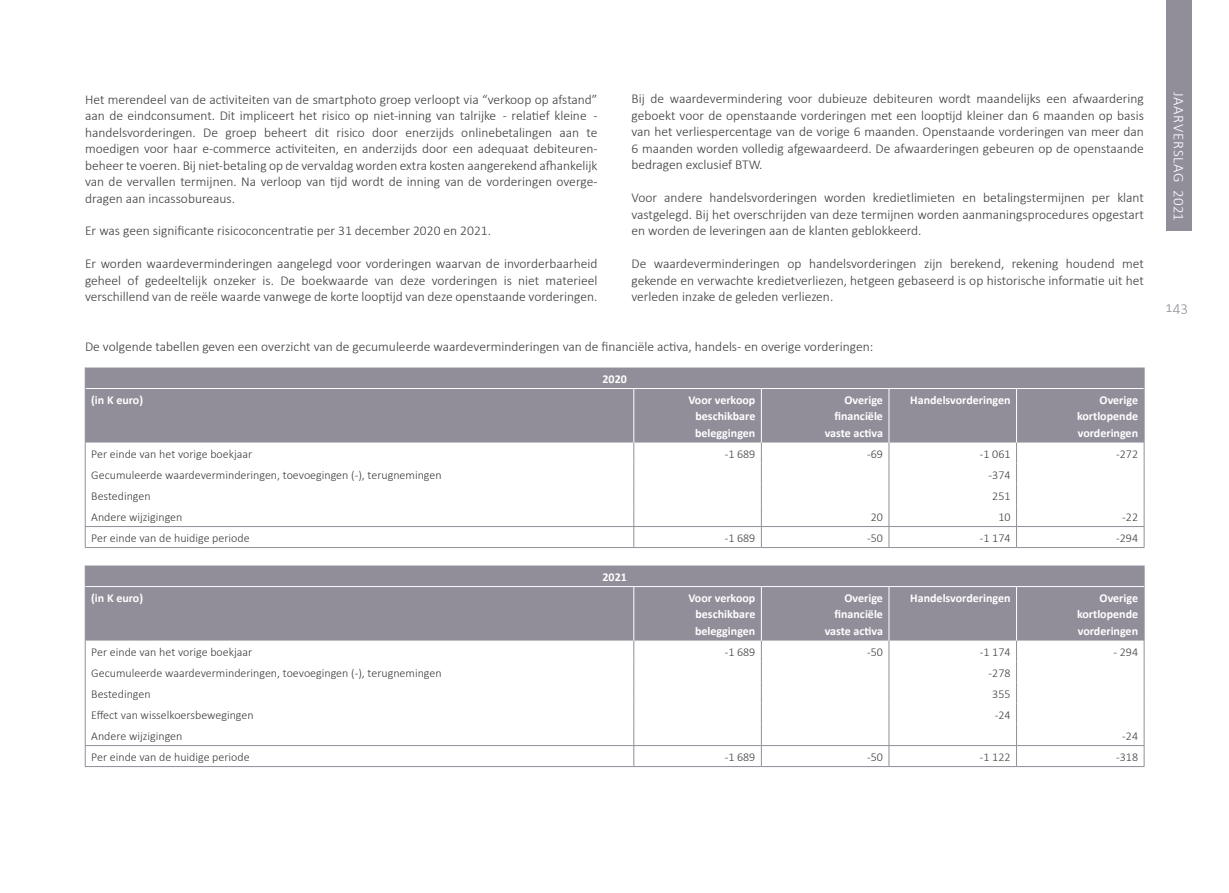
<style>
.page{position:relative;width:1229px;height:893px;background:#fff}
.page>*{position:absolute;margin:0;border:0;box-sizing:border-box;transform-origin:0 0}
.t1{font:300 15px "Calibri";letter-spacing:.045em;color:#fff}
.t2{font:300 15px "Calibri";color:#918e99}
.t3{font:300 13.5px/16.5px "Calibri";color:#3c3c3b;text-align:justify}
.t4{font:300 12px "Calibri";color:#3c3c3b}
.t5{font:700 12px/16.5px "Calibri";color:#fff;text-align:center}
</style>
<div class="page">
<div style="left:1166px;top:0;width:25px;height:231px;background:#918e99"></div>
<div style="left:86px;top:368px;width:1058px;height:74px;background:#918e99"></div>
<hr style="left:85px;top:526px;width:549px;height:1px;background:#918e99">
<svg style="left:85px;top:443px;width:1px;height:104px"></svg>
<hr style="left:634px;top:526px;width:127px;height:1px;background:#918e99">
<svg style="left:633px;top:443px;width:1px;height:104px"></svg>
<hr style="left:761px;top:526px;width:128px;height:1px;background:#918e99">
<svg style="left:761px;top:443px;width:1px;height:104px"></svg>
<hr style="left:889px;top:526px;width:127px;height:1px;background:#918e99">
<svg style="left:889px;top:443px;width:1px;height:104px"></svg>
<hr style="left:1016px;top:526px;width:128px;height:1px;background:#918e99">
<svg style="left:1016px;top:443px;width:1px;height:104px"></svg>
<svg style="left:1144px;top:443px;width:1px;height:104px"></svg>
<hr style="left:85px;top:547px;width:549px;height:1px;background:#918e99">
<hr style="left:634px;top:547px;width:127px;height:1px;background:#918e99">
<hr style="left:761px;top:547px;width:128px;height:1px;background:#918e99">
<hr style="left:889px;top:547px;width:127px;height:1px;background:#918e99">
<hr style="left:1016px;top:547px;width:128px;height:1px;background:#918e99">
<hr style="left:85px;top:388px;width:549px;height:1px;background:#fff">
<hr style="left:634px;top:388px;width:127px;height:1px;background:#fff">
<hr style="left:633px;top:389px;width:1px;height:54px;background:#fff">
<hr style="left:761px;top:388px;width:128px;height:1px;background:#fff">
<hr style="left:761px;top:389px;width:1px;height:54px;background:#fff">
<hr style="left:889px;top:388px;width:127px;height:1px;background:#fff">
<hr style="left:889px;top:389px;width:1px;height:54px;background:#fff">
<hr style="left:1016px;top:388px;width:128px;height:1px;background:#fff">
<hr style="left:1016px;top:389px;width:1px;height:54px;background:#fff">
<svg style="left:85px;top:368px;width:1px;height:21px"></svg>
<svg style="left:1144px;top:368px;width:1px;height:21px"></svg>
<hr style="left:85px;top:389px;width:1px;height:54px;background:#918e99">
<hr style="left:1144px;top:389px;width:1px;height:54px;background:#918e99">
<div style="left:86px;top:566px;width:1058px;height:74px;background:#918e99"></div>
<hr style="left:85px;top:745px;width:549px;height:1px;background:#918e99">
<svg style="left:85px;top:641px;width:1px;height:125px"></svg>
<hr style="left:634px;top:745px;width:127px;height:1px;background:#918e99">
<svg style="left:633px;top:641px;width:1px;height:125px"></svg>
<hr style="left:761px;top:745px;width:128px;height:1px;background:#918e99">
<svg style="left:761px;top:641px;width:1px;height:125px"></svg>
<hr style="left:889px;top:745px;width:127px;height:1px;background:#918e99">
<svg style="left:889px;top:641px;width:1px;height:125px"></svg>
<hr style="left:1016px;top:745px;width:128px;height:1px;background:#918e99">
<svg style="left:1016px;top:641px;width:1px;height:125px"></svg>
<svg style="left:1144px;top:641px;width:1px;height:125px"></svg>
<hr style="left:85px;top:766px;width:549px;height:1px;background:#918e99">
<hr style="left:634px;top:766px;width:127px;height:1px;background:#918e99">
<hr style="left:761px;top:766px;width:128px;height:1px;background:#918e99">
<hr style="left:889px;top:766px;width:127px;height:1px;background:#918e99">
<hr style="left:1016px;top:766px;width:128px;height:1px;background:#918e99">
<svg style="left:85px;top:566px;width:1px;height:20px"></svg>
<svg style="left:1144px;top:566px;width:1px;height:21px"></svg>
<hr style="left:85px;top:587px;width:1px;height:54px;background:#918e99">
<hr style="left:1144px;top:587px;width:1px;height:54px;background:#918e99">
<hr style="left:85px;top:586px;width:549px;height:1px;background:#fff">
<hr style="left:634px;top:586px;width:127px;height:1px;background:#fff">
<hr style="left:633px;top:587px;width:1px;height:54px;background:#fff">
<hr style="left:761px;top:586px;width:128px;height:1px;background:#fff">
<hr style="left:761px;top:587px;width:1px;height:54px;background:#fff">
<hr style="left:889px;top:586px;width:127px;height:1px;background:#fff">
<hr style="left:889px;top:587px;width:1px;height:54px;background:#fff">
<hr style="left:1016px;top:586px;width:128px;height:1px;background:#fff">
<hr style="left:1016px;top:587px;width:1px;height:54px;background:#fff">
<p class="t3" style="left:85px;top:91px;width:514px">Het merendeel van de activiteiten van de smartphoto groep verloopt via “verkoop op afstand” aan de eindconsument. Dit impliceert het risico op niet-inning van talrijke - relatief kleine - handelsvorderingen. De groep beheert dit risico door enerzijds onlinebetalingen aan te moedigen voor haar e-commerce activiteiten, en anderzijds door een adequaat debiteuren&shy;beheer te voeren. Bij niet-betaling op de vervaldag worden extra kosten aangerekend afhankelijk van de vervallen termijnen. Na verloop van tijd wordt de inning van de vorderingen overge&shy;dragen aan incassobureaus.</p>
<p class="t3" style="left:85px;top:223px;width:407px">Er was geen significante risicoconcentratie per 31 december 2020 en 2021.</p>
<p class="t3" style="left:85px;top:256px;width:514px">Er worden waardeverminderingen aangelegd voor vorderingen waarvan de invorderbaarheid geheel of gedeeltelijk onzeker is. De boekwaarde van deze vorderingen is niet materieel verschillend van de reële waarde vanwege de korte looptijd van deze openstaande vorderingen.</p>
<p class="t3" style="left:631px;top:91px;width:514px">Bij de waardevermindering voor dubieuze debiteuren wordt maandelijks een afwaardering geboekt voor de openstaande vorderingen met een looptijd kleiner dan 6 maanden op basis van het verliespercentage van de vorige 6 maanden. Openstaande vorderingen van meer dan 6 maanden worden volledig afgewaardeerd. De afwaarderingen gebeuren op de openstaande bedragen exclusief BTW.</p>
<p class="t3" style="left:631px;top:190px;width:514px">Voor andere handelsvorderingen worden kredietlimieten en betalingstermijnen per klant vastgelegd. Bij het overschrijden van deze termijnen worden aanmaningsprocedures opgestart en worden de leveringen aan de klanten geblokkeerd.</p>
<p class="t3" style="left:631px;top:256px;width:514px">De waardeverminderingen op handelsvorderingen zijn berekend, rekening houdend met gekende en verwachte kredietverliezen, hetgeen gebaseerd is op historische informatie uit het verleden inzake de geleden verliezen.</p>
<p class="t3" style="left:85px;top:338px;width:790px">De volgende tabellen geven een overzicht van de gecumuleerde waardeverminderingen van de financiële activa, handels- en overige vorderingen:</p>
<p class="t5" style="left:602px;top:370px;width:26px">2020</p>
<p class="t5" style="left:91px;top:391px;width:53px">(in K euro)</p>
<p class="t5" style="left:688px;top:391px;width:69px">Voor verkoop beschikbare beleggingen</p>
<p class="t5" style="left:825px;top:391px;width:60px;text-align:right">Overige financiële vaste activa</p>
<p class="t5" style="left:910px;top:391px;width:102px">Handelsvorderingen</p>
<p class="t5" style="left:1077px;top:391px;width:63px;text-align:justify;text-indent:23px">Overige kortlopende vorderingen</p>
<p class="t4" style="left:91px;top:446px;width:163px">Per einde van het vorige boekjaar</p>
<p class="t4" style="left:725px;top:446px;width:32px">-1 689</p>
<p class="t4" style="left:867px;top:446px;width:17px">-69</p>
<p class="t4" style="left:980px;top:446px;width:32px">-1 061</p>
<p class="t4" style="left:1116px;top:446px;width:23px">-272</p>
<p class="t4" style="left:91px;top:467px;width:352px">Gecumuleerde waardeverminderingen, toevoegingen (-), terugnemingen</p>
<p class="t4" style="left:988px;top:467px;width:23px">-374</p>
<p class="t4" style="left:91px;top:488px;width:61px">Bestedingen</p>
<p class="t4" style="left:992px;top:488px;width:20px">251</p>
<p class="t4" style="left:91px;top:509px;width:93px">Andere wijzigingen</p>
<p class="t4" style="left:871px;top:509px;width:14px">20</p>
<p class="t4" style="left:998px;top:509px;width:14px">10</p>
<p class="t4" style="left:1122px;top:509px;width:17px">-22</p>
<p class="t4" style="left:91px;top:530px;width:160px">Per einde van de huidige periode</p>
<p class="t4" style="left:725px;top:530px;width:32px">-1 689</p>
<p class="t4" style="left:867px;top:530px;width:17px">-50</p>
<p class="t4" style="left:980px;top:530px;width:32px">-1 174</p>
<p class="t4" style="left:1116px;top:530px;width:23px">-294</p>
<p class="t5" style="left:602px;top:568px;width:26px">2021</p>
<p class="t5" style="left:91px;top:589px;width:53px">(in K euro)</p>
<p class="t5" style="left:688px;top:589px;width:69px">Voor verkoop beschikbare beleggingen</p>
<p class="t5" style="left:825px;top:589px;width:60px;text-align:right">Overige financiële vaste activa</p>
<p class="t5" style="left:910px;top:589px;width:102px">Handelsvorderingen</p>
<p class="t5" style="left:1077px;top:589px;width:63px;text-align:justify;text-indent:23px">Overige kortlopende vorderingen</p>
<p class="t4" style="left:91px;top:644px;width:163px">Per einde van het vorige boekjaar</p>
<p class="t4" style="left:725px;top:644px;width:32px">-1 689</p>
<p class="t4" style="left:867px;top:644px;width:17px">-50</p>
<p class="t4" style="left:980px;top:644px;width:32px">-1 174</p>
<p class="t4" style="left:1113px;top:644px;width:26px">- 294</p>
<p class="t4" style="left:91px;top:665px;width:352px">Gecumuleerde waardeverminderingen, toevoegingen (-), terugnemingen</p>
<p class="t4" style="left:988px;top:665px;width:23px">-278</p>
<p class="t4" style="left:91px;top:686px;width:61px">Bestedingen</p>
<p class="t4" style="left:992px;top:686px;width:20px">355</p>
<p class="t4" style="left:91px;top:707px;width:164px">Effect van wisselkoersbewegingen</p>
<p class="t4" style="left:995px;top:707px;width:17px">-24</p>
<p class="t4" style="left:91px;top:728px;width:93px">Andere wijzigingen</p>
<p class="t4" style="left:1122px;top:728px;width:17px">-24</p>
<p class="t4" style="left:91px;top:749px;width:160px">Per einde van de huidige periode</p>
<p class="t4" style="left:725px;top:749px;width:32px">-1 689</p>
<p class="t4" style="left:867px;top:749px;width:17px">-50</p>
<p class="t4" style="left:980px;top:749px;width:32px">-1 122</p>
<p class="t4" style="left:1116px;top:749px;width:23px">-318</p>
<p class="t1" style="left:1188px;top:92px;width:131px;rotate:90deg">JAARVERSLAG 2021</p>
<p class="t2" style="left:1165px;top:298px;width:24px">143</p>
</div>
